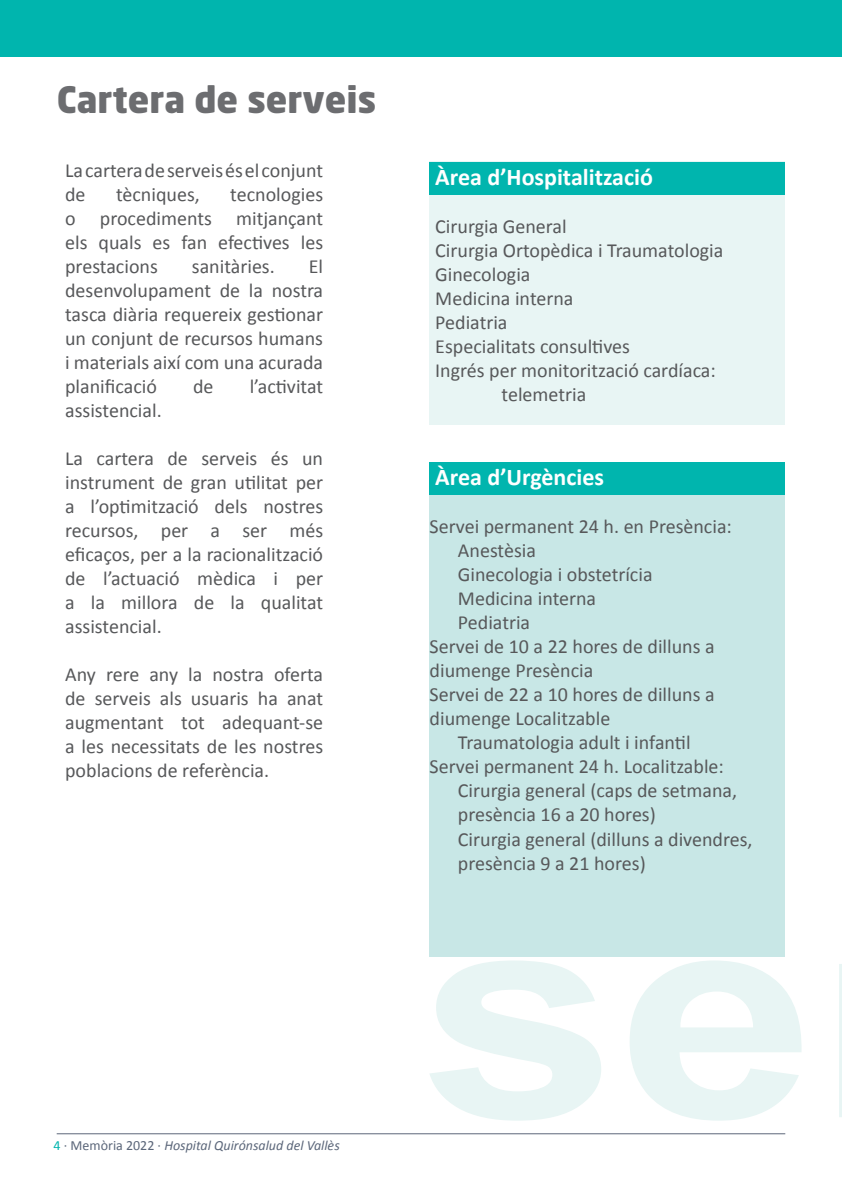
<style>
.page{position:relative;width:842px;height:1191px;background:#fff}
.page>*{position:absolute;margin:0;border:0;box-sizing:border-box;transform-origin:0 0}
.t1{font:900 36px "Neo Sans";color:#6c6d70}
.t2{font:700 24px "Calibri";color:#fff}
.t3{font:20px/24px "Calibri";color:#57585a;text-align:justify}
.t4{font:italic 14px "Calibri";color:#5c677a}
.s1{font-style:normal;color:#00b5ae}
.s2{font-style:normal}
</style>
<div class="page">
<div style="left:0;top:0;width:842px;height:57px;background:#00b5ae"></div>
<hr style="left:57px;top:1133px;width:728px;height:1px;background:#5c677a">
<div style="left:429px;top:162px;width:356px;height:263px;background:#e8f5f4"></div>
<div style="left:429px;top:162px;width:356px;height:32px;background:#00b5ae"></div>
<svg style="left:429px;top:905px;width:413px;height:215px"></svg>
<div style="left:430px;top:462px;width:355px;height:495px;background:#c8e7e6"></div>
<div style="left:430px;top:462px;width:355px;height:33px;background:#00b5ae"></div>
<h1 class="t1" style="left:57px;top:84px;width:321px">Cartera de serveis</h1>
<p class="t3" style="left:65px;top:158px;width:259px">La cartera de serveis és el conjunt de</p>
<p class="t3" style="left:116px;top:182px;width:85px">tècniques,</p>
<p class="t3" style="left:65px;top:182px;width:260px;text-indent:165px">tecnologies o procediments mitjançant els quals es fan efectives les prestacions</p>
<p class="t3" style="left:192px;top:254px;width:84px">sanitàries.</p>
<p class="t3" style="left:65px;top:254px;width:260px;text-indent:244px">El desenvolupament de la nostra tasca diària requereix gestionar un conjunt de recursos humans i materials així com una acurada planificació</p>
<p class="t3" style="left:193px;top:374px;width:22px">de</p>
<p class="t3" style="left:250px;top:374px;width:75px">l’activitat</p>
<p class="t3" style="left:65px;top:398px;width:98px">assistencial.</p>
<p class="t3" style="left:65px;top:446px;width:260px">La cartera de serveis és un instrument de gran utilitat per a l’optimització dels nostres recursos, per a ser més eficaços, per a la racionalització de l’actuació mèdica i per a la millora de la qualitat assistencial.</p>
<p class="t3" style="left:65px;top:662px;width:260px">Any rere any la nostra oferta de serveis als usuaris ha anat augmentant tot adequant-se a les necessitats de les nostres poblacions de referència.</p>
<p class="t2" style="left:435px;top:162px;width:219px">Àrea d’Hospitalització</p>
<p class="t3" style="left:435px;top:215px;width:133px">Cirurgia General</p>
<p class="t3" style="left:435px;top:239px;width:290px">Cirurgia Ortopèdica i Traumatologia</p>
<p class="t3" style="left:435px;top:263px;width:97px">Ginecologia</p>
<p class="t3" style="left:435px;top:287px;width:140px">Medicina interna</p>
<p class="t3" style="left:435px;top:311px;width:74px">Pediatria</p>
<p class="t3" style="left:435px;top:335px;width:196px">Especialitats consultives</p>
<p class="t3" style="left:435px;top:359px;width:282px">Ingrés per monitorització cardíaca:</p>
<p class="t3" style="left:502px;top:383px;width:86px">telemetria</p>
<p class="t2" style="left:435px;top:462px;width:170px">Àrea d’Urgències</p>
<p class="t3" style="left:430px;top:515px;width:304px">Servei permanent 24 h. en Presència:</p>
<p class="t3" style="left:458px;top:539px;width:80px">Anestèsia</p>
<p class="t3" style="left:458px;top:563px;width:196px">Ginecologia i obstetrícia</p>
<p class="t3" style="left:458px;top:587px;width:140px">Medicina interna</p>
<p class="t3" style="left:458px;top:611px;width:74px">Pediatria</p>
<p class="t3" style="left:430px;top:635px;width:287px">Servei de 10 a 22 hores de dilluns a</p>
<p class="t3" style="left:430px;top:659px;width:165px">diumenge Presència</p>
<p class="t3" style="left:430px;top:683px;width:287px">Servei de 22 a 10 hores de dilluns a</p>
<p class="t3" style="left:430px;top:707px;width:182px">diumenge Localitzable</p>
<p class="t3" style="left:458px;top:731px;width:234px">Traumatologia adult i infantil</p>
<p class="t3" style="left:430px;top:755px;width:296px">Servei permanent 24 h. Localitzable:</p>
<p class="t3" style="left:458px;top:779px;width:281px">Cirurgia general (caps de setmana,</p>
<p class="t3" style="left:458px;top:803px;width:199px">presència 16 a 20 hores)</p>
<p class="t3" style="left:458px;top:827px;width:296px">Cirurgia general (dilluns a divendres,</p>
<p class="t3" style="left:458px;top:851px;width:189px">presència 9 a 21 hores)</p>
<p class="t4" style="left:54px;top:1136px;width:288px"><span class="s1">4</span> <span class="s2">· Memòria 2022 ·</span> Hospital Quirónsalud del Vallès</p>
</div>
